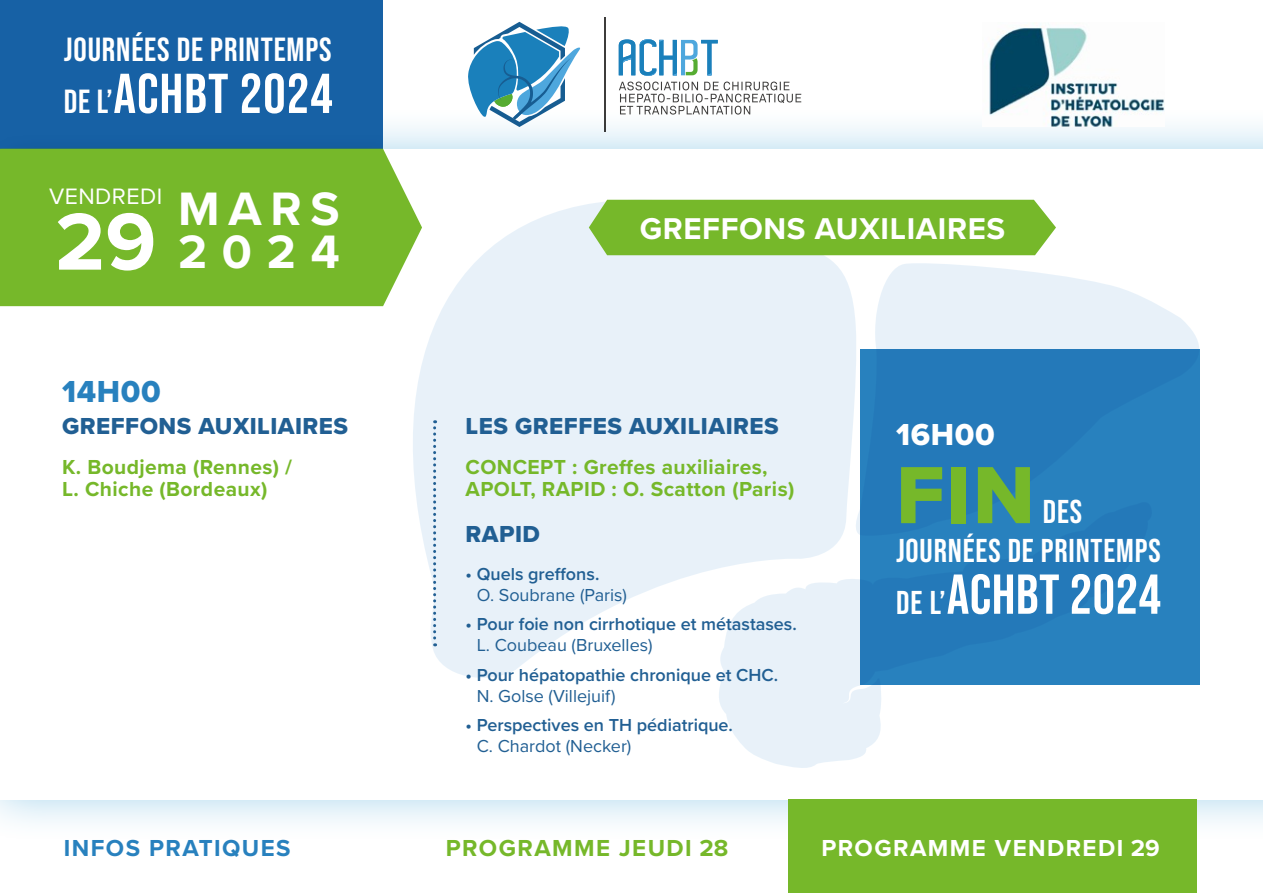
<style>
.page{position:relative;width:1263px;height:893px;background:#fff}
.page>*{position:absolute;margin:0;border:0;box-sizing:border-box;transform-origin:0 0}
.t1{font:84px "Proxima Nova Extrabld";color:#76b82a}
.t2{font:700 83.7px "Proxima Nova";color:#fff}
.t3{font:56.1px "Bebas Neue";letter-spacing:.015em;color:#fff}
.t4{font:700 48.6px/42.5px "Proxima Nova";letter-spacing:.245em;color:#fff}
.t5{font:33.45px "Bebas Neue";letter-spacing:.025em;color:#fff}
.t6{font:33px/38.5px "Bebas Neue";letter-spacing:.025em;color:#fff}
.t7{font:31.5px "Proxima Nova Extrabld";letter-spacing:.02em;color:#2881be}
.t8{font:31.5px "Proxima Nova Extrabld";letter-spacing:.02em;color:#fff}
.t9{font:700 31.2px "Proxima Nova";letter-spacing:.02em;color:#fff}
.t10{font:24px "Proxima Nova Extrabld";letter-spacing:.02em;color:#215f93}
.t11{font:700 24px "Proxima Nova";letter-spacing:.06em;color:#fff}
.t12{font:700 24px "Proxima Nova";letter-spacing:.06em;color:#76b82a}
.t13{font:700 24px "Proxima Nova";letter-spacing:.06em;color:#2881be}
.t14{font:23.1px "Proxima Nova";letter-spacing:.02em;color:#fff}
.t15{font:700 21px/22.5px "Proxima Nova";letter-spacing:.02em;color:#76b82a}
.t16{font:600 18px "Proxima Nova";color:#215f93}
.t17{font:18px "Proxima Nova";color:#215f93}
.s1{font-size:33.45px}
.s2{font-size:33px}
</style>
<div class="page">
<div style="left:0;top:106px;width:1263px;height:736px;background:#53addb;opacity:.5"></div>
<div style="left:0;top:149px;width:1263px;height:650px;background:#fff"></div>
<img style="left:982px;top:25px;width:183px;height:101px">
<div style="left:0;top:0;width:383px;height:149px;background:#1761a5"></div>
<svg style="left:413px;top:199px;width:446px;height:479px;fill:#e8f1f9"></svg>
<svg style="left:851px;top:260px;width:349px;height:278px;fill:#e8f1f9"></svg>
<svg style="left:717px;top:499px;width:164px;height:269px;fill:#e8f1f9"></svg>
<div style="left:0;top:149px;width:422px;height:157px;background:#76b82a"></div>
<div style="left:860px;top:349px;width:339px;height:336px;background:#2479b9"></div>
<svg style="left:425px;top:17px;width:419px;height:132px"></svg>
<hr style="left:604px;top:17px;width:1px;height:115px;background:#3d3c3b">
<svg style="left:619px;top:82px;width:182px;height:33px"></svg>
<svg style="left:619px;top:39px;width:99px;height:37px"></svg>
<svg style="left:468px;top:22px;width:114px;height:105px"></svg>
<svg style="left:433px;top:420px;width:3px;height:226px"></svg>
<div style="left:589px;top:200px;width:467px;height:55px;background:#76b82a"></div>
<div style="left:789px;top:799px;width:408px;height:94px;background:#76b82a"></div>
<h3 class="t5" style="left:64px;top:30px;width:269px">JOURNÉES DE PRINTEMPS</h3>
<h3 class="t3" style="left:64px;top:62px;width:270px"><span class="s1">DE L’</span>ACHBT 2024</h3>
<p class="t14" style="left:49px;top:179px;width:115px">VENDREDI</p>
<h2 class="t2" style="left:55px;top:179px;width:103px">29</h2>
<h3 class="t9" style="left:640px;top:206px;width:367px">GREFFONS AUXILIAIRES</h3>
<h3 class="t4" style="left:178px;top:187px;width:163px">MARS<br>2024</h3>
<h3 class="t7" style="left:62px;top:368px;width:100px">14H00</h3>
<h3 class="t10" style="left:62px;top:409px;width:288px">GREFFONS AUXILIAIRES</h3>
<p class="t15" style="left:62px;top:455px;width:232px">K. Boudjema (Rennes) /<br>L. Chiche (Bordeaux)</p>
<h3 class="t13" style="left:64px;top:830px;width:228px">INFOS PRATIQUES</h3>
<h3 class="t10" style="left:466px;top:408px;width:314px">LES GREFFES AUXILIAIRES</h3>
<p class="t15" style="left:466px;top:455px;width:330px">CONCEPT : Greffes auxiliaires,<br>APOLT, RAPID : O. Scatton (Paris)</p>
<h3 class="t10" style="left:466px;top:516px;width:76px">RAPID</h3>
<p class="t16" style="left:466px;top:560px;width:135px">• Quels greffons.</p>
<p class="t17" style="left:477px;top:581px;width:152px">O. Soubrane (Paris)</p>
<p class="t16" style="left:466px;top:611px;width:333px">• Pour foie non cirrhotique et métastases.</p>
<p class="t17" style="left:477px;top:632px;width:177px">L. Coubeau (Bruxelles)</p>
<p class="t16" style="left:466px;top:661px;width:314px">• Pour hépatopathie chronique et CHC.</p>
<p class="t17" style="left:477px;top:682px;width:140px">N. Golse (Villejuif)</p>
<p class="t16" style="left:466px;top:712px;width:269px">• Perspectives en TH pédiatrique.</p>
<p class="t17" style="left:477px;top:733px;width:156px">C. Chardot (Necker)</p>
<h3 class="t8" style="left:896px;top:411px;width:100px">16H00</h3>
<h1 class="t1" style="left:896px;top:432px;width:140px">FIN</h1>
<h3 class="t6" style="left:896px;top:492px;width:266px;text-indent:147px">DES<br>JOURNÉES DE PRINTEMPS</h3>
<h3 class="t3" style="left:896px;top:563px;width:266px"><span class="s2">DE L’</span>ACHBT 2024</h3>
<h3 class="t12" style="left:446px;top:830px;width:284px">PROGRAMME JEUDI 28</h3>
<h3 class="t11" style="left:821px;top:830px;width:340px">PROGRAMME VENDREDI 29</h3>
</div>
